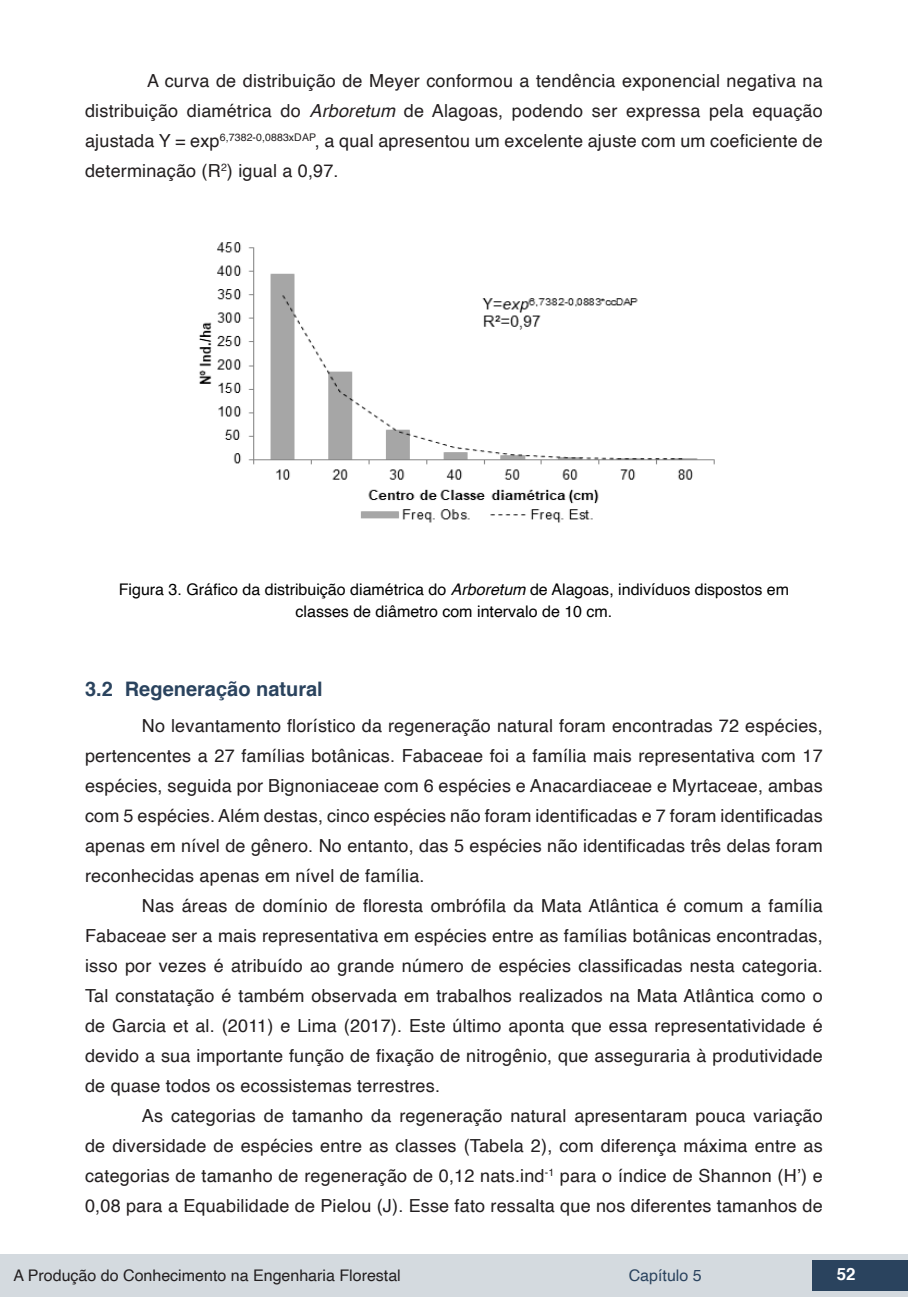
<style>
.page{position:relative;width:908px;height:1304px;background:#fff}
.page>*{position:absolute;margin:0;border:0;box-sizing:border-box;transform-origin:0 0}
.t1{font:700 20px "Helvetica";color:#2a435e}
.txt{font:18px/30px "Helvetica";letter-spacing:.01em;color:#231f20;text-align:justify}
.t2{font:700 16.8px "Helvetica";color:#fff}
.info_tab_graf_imag{font:16px/22px "Helvetica";color:#000;text-align:center}
.t3{font:16px "Helvetica";color:#231f20}
.t4{font:16px "Helvetica";color:#2a435e}
.s1{font-style:italic}
</style>
<div class="page">
<div style="left:0;top:1254px;width:906px;height:43px;background:#d4dadf"></div>
<div style="left:812px;top:1261px;width:95px;height:30px;background:#2a435e"></div>
<img style="left:199px;top:242px;width:516px;height:281px">
<p class="txt" style="left:85px;top:66px;width:738px;text-indent:62px">A curva de distribuição de Meyer conformou a tendência exponencial negativa na distribuição diamétrica do <span class="s1">Arboretum</span> de Alagoas, podendo ser expressa pela equação ajustada Y = exp<sup>6,7382-0,0883xDAP</sup>, a qual apresentou um excelente ajuste com um coeficiente de determinação (R<sup>2</sup>) igual a 0,97.</p>
<p class="info_tab_graf_imag" style="left:119px;top:579px;width:671px">Figura 3. Gráfico da distribuição diamétrica do <span class="s1">Arboretum</span> de Alagoas, indivíduos dispostos em classes de diâmetro com intervalo de 10 cm.</p>
<p class="t1" style="left:85px;top:673px;width:239px">3.2 Regeneração natural</p>
<p class="txt" style="left:85px;top:711px;width:738px;text-indent:57px">No levantamento florístico da regeneração natural foram encontradas 72 espécies, pertencentes a 27 famílias botânicas. Fabaceae foi a família mais representativa com 17 espécies, seguida por Bignoniaceae com 6 espécies e Anacardiaceae e Myrtaceae, ambas com 5 espécies. Além destas, cinco espécies não foram identificadas e 7 foram identificadas apenas em nível de gênero. No entanto, das 5 espécies não identificadas três delas foram reconhecidas apenas em nível de família.</p>
<p class="txt" style="left:85px;top:891px;width:738px;text-indent:57px">Nas áreas de domínio de floresta ombrófila da Mata Atlântica é comum a família Fabaceae ser a mais representativa em espécies entre as famílias botânicas encontradas, isso por vezes é atribuído ao grande número de espécies classificadas nesta categoria.<br>Tal constatação é também observada em trabalhos realizados na Mata Atlântica como o de Garcia et al. (2011) e Lima (2017). Este último aponta que essa representatividade é devido a sua importante função de fixação de nitrogênio, que asseguraria à produtividade de quase todos os ecossistemas terrestres.</p>
<p class="txt" style="left:85px;top:1101px;width:738px;text-indent:57px">As categorias de tamanho da regeneração natural apresentaram pouca variação de diversidade de espécies entre as classes (Tabela 2), com diferença máxima entre as categorias de tamanho de regeneração de 0,12 nats.ind<sup>-1</sup> para o índice de Shannon (H’) e 0,08 para a Equabilidade de Pielou (J). Esse fato ressalta que nos diferentes tamanhos de</p>
<p class="t3" style="left:14px;top:1263px;width:388px">A Produção do Conhecimento na Engenharia Florestal</p>
<p class="t4" style="left:628px;top:1263px;width:74px">Capítulo 5</p>
<p class="t2" style="left:836px;top:1261px;width:20px">52</p>
</div>
